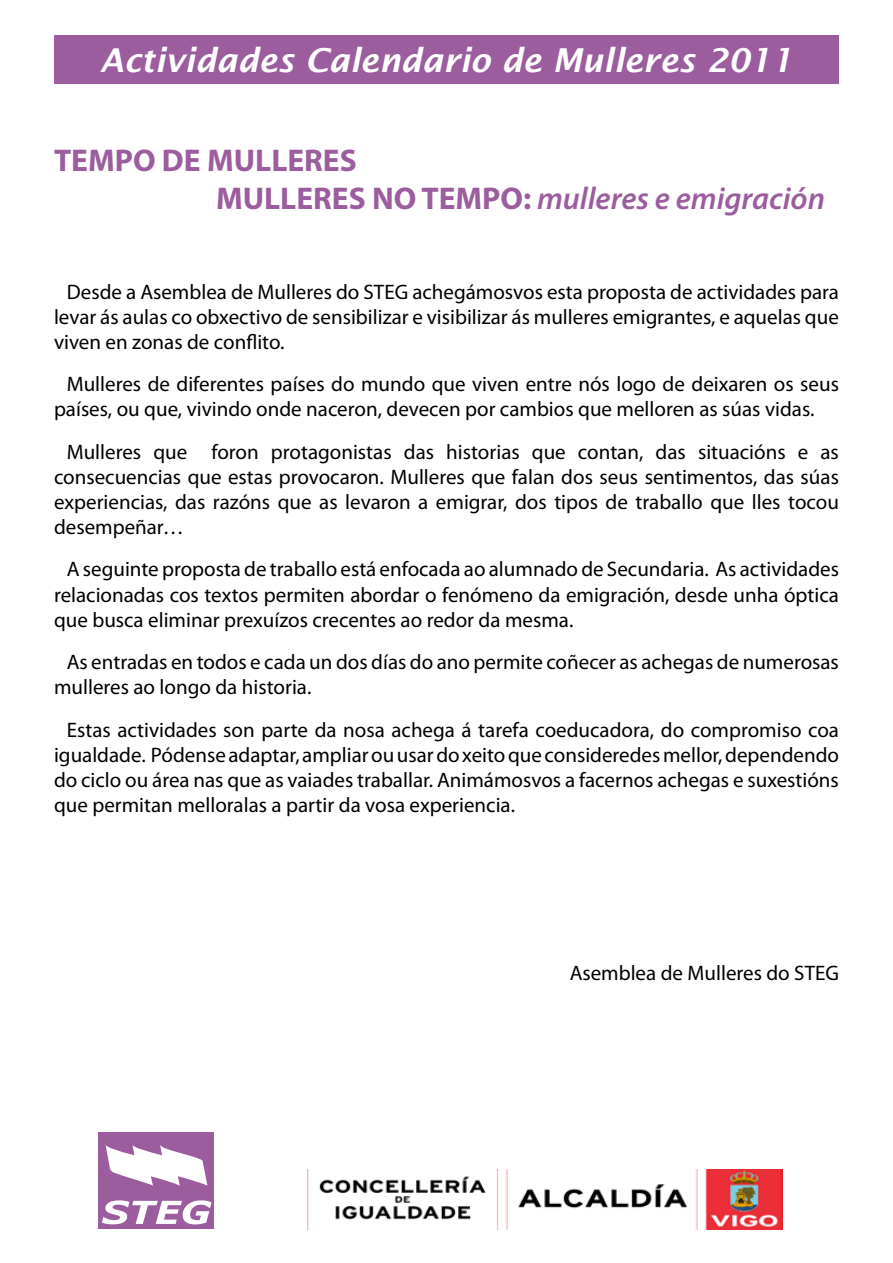
<style>
.page{position:relative;width:893px;height:1263px;background:#fff}
.page>*{position:absolute;margin:0;border:0;box-sizing:border-box;transform-origin:0 0}
.t1{font:italic 600 33px "Lucida Sans";color:#fff}
.t2{font:700 31.5px/37.8px "Myriad Pro";color:#9b5d9e}
.t3{font:21px/25.2px "Myriad Pro";color:#000;text-align:justify}
.s1{font-weight:600;font-style:italic}
</style>
<div class="page">
<div style="left:54px;top:36px;width:785px;height:48px;background:#9b5d9e"></div>
<div style="left:99px;top:1132px;width:115px;height:97px;background:#9b5d9e"></div>
<svg style="left:102px;top:1200px;width:110px;height:24px"></svg>
<svg style="left:106px;top:1145px;width:101px;height:40px"></svg>
<img style="left:307px;top:1169px;width:475px;height:60px">
<h1 class="t1" style="left:100px;top:41px;width:695px">Actividades Calendario de Mulleres 2011</h1>
<h2 class="t2" style="left:216px;top:140px;width:610px;text-indent:-162px">TEMPO DE MULLERES<br>MULLERES NO TEMPO: <span class="s1">mulleres e emigración</span></h2>
<p class="t3" style="left:54px;top:279px;width:787px;text-indent:13px">Desde a Asemblea de Mulleres do STEG achegámosvos esta proposta de actividades para levar ás aulas co obxectivo de sensibilizar e visibilizar ás mulleres emigrantes, e aquelas que viven en zonas de conflito.</p>
<p class="t3" style="left:54px;top:371px;width:786px;text-indent:13px">Mulleres de diferentes países do mundo que viven entre nós logo de deixaren os seus países, ou que, vivindo onde naceron, devecen por cambios que melloren as súas vidas.</p>
<p class="t3" style="left:54px;top:439px;width:786px;text-indent:13px">Mulleres que foron protagonistas das historias que contan, das situacións e as consecuencias que estas provocaron. Mulleres que falan dos seus sentimentos, das súas experiencias, das razóns que as levaron a emigrar, dos tipos de traballo que lles tocou desempeñar…</p>
<p class="t3" style="left:54px;top:556px;width:786px;text-indent:13px">A seguinte proposta de traballo está enfocada ao alumnado de Secundaria. As actividades relacionadas cos textos permiten abordar o fenómeno da emigración, desde unha óptica que busca eliminar prexuízos crecentes ao redor da mesma.</p>
<p class="t3" style="left:54px;top:649px;width:786px;text-indent:13px">As entradas en todos e cada un dos días do ano permite coñecer as achegas de numerosas mulleres ao longo da historia.</p>
<p class="t3" style="left:54px;top:716px;width:787px;text-indent:13px">Estas actividades son parte da nosa achega á tarefa coeducadora, do compromiso coa igualdade. Pódense adaptar, ampliar ou usar do xeito que consideredes mellor, dependendo do ciclo ou área nas que as vaiades traballar. Animámosvos a facernos achegas e suxestións que permitan melloralas a partir da vosa experiencia.</p>
<p class="t3" style="left:570px;top:960px;width:271px">Asemblea de Mulleres do STEG</p>
</div>
